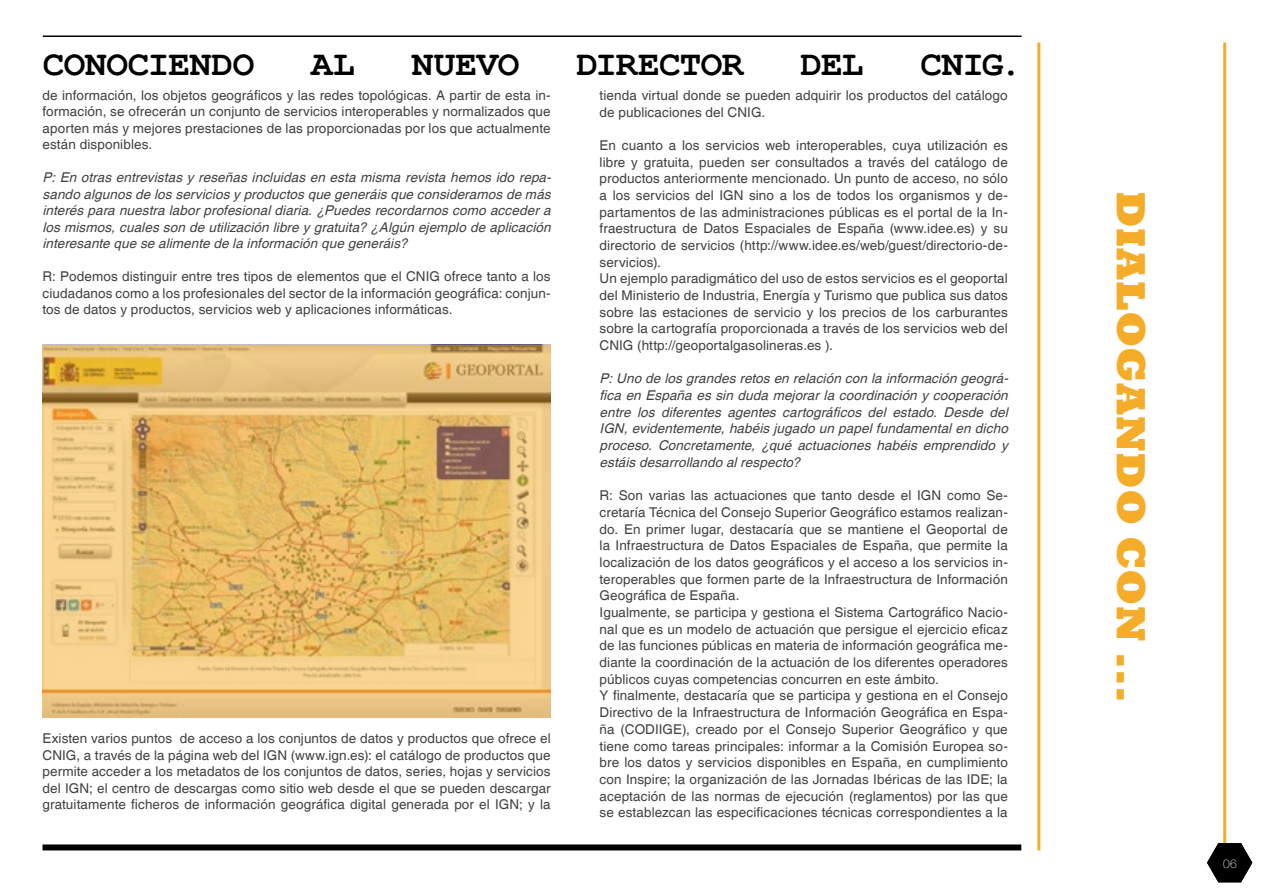
<style>
.page{position:relative;width:1263px;height:893px;background:#fff}
.page>*{position:absolute;margin:0;border:0;box-sizing:border-box;transform-origin:0 0}
.t1{font:800 42px "Rockwell";color:#f5ac28}
.t2{font:700 36px "Courier New";letter-spacing:-.025em;color:#000}
.t3{font:13.5px/16.6px "Helvetica";letter-spacing:.01em;color:#414042;text-align:justify}
.t4{font:italic 13.5px/16.6px "Helvetica";color:#414042;text-align:justify}
.t5{font:100 12px "Helve Nue";color:#fff}
</style>
<div class="page">
<hr style="left:1223px;top:43px;width:3px;height:807px;background:#f5ac28">
<hr style="left:1037px;top:43px;width:3px;height:807px;background:#f5ac28">
<hr style="left:43px;top:36px;width:979px;height:1px;background:#000">
<div style="left:43px;top:844px;width:978px;height:6px;background:#000"></div>
<svg style="left:1207px;top:843px;width:45px;height:39px"></svg>
<svg style="left:43px;top:345px;width:508px;height:373px;background:#e4bb70"></svg>
<h2 class="t2" style="left:43px;top:42px;width:43px">CONOCIENDO</h2>
<h2 class="t2" style="left:311px;top:42px;width:23px">AL</h2>
<h2 class="t2" style="left:412px;top:42px;width:23px">NUEVO</h2>
<h2 class="t2" style="left:576px;top:42px;width:22px">DIRECTOR</h2>
<h2 class="t2" style="left:800px;top:42px;width:22px">DEL</h2>
<h2 class="t2" style="left:920px;top:42px;width:103px">CNIG.</h2>
<p class="t3" style="left:43px;top:87px;width:510px">de información, los objetos geográficos y las redes topológicas. A partir de esta in&shy;formación, se ofrecerán un conjunto de servicios interoperables y normalizados que aporten más y mejores prestaciones de las proporcionadas por los que actualmente están disponibles.</p>
<p class="t4" style="left:43px;top:170px;width:513px">P: En otras entrevistas y reseñas incluidas en esta misma revista hemos ido repa&shy;sando algunosde losserviciosyproductosque generáisque consideramosde más interéspara nuestra laborprofesionaldiaria.¿Puedesrecordarnoscomo accedera losmismos,cualesson de utilización libre ygratuita? ¿Algún ejemplo de aplicación interesante que se alimente de la información que generáis?</p>
<p class="t3" style="left:43px;top:269px;width:510px">R: Podemos distinguir entre tres tipos de elementos que el CNIG ofrece tanto a los ciudadanos como a los profesionales del sector de la información geográfica: conjun&shy;tos de datos y productos, servicios web y aplicaciones informáticas.</p>
<p class="t3" style="left:43px;top:731px;width:510px">Existen varios puntos de acceso a los conjuntos de datos y productos que ofrece el CNIG, a través de la página web del IGN (www.ign.es): el catálogo de productos que permite acceder a los metadatos de los conjuntos de datos, series, hojas y servicios del IGN; el centro de descargas como sitio web desde el que se pueden descargar gratuitamente ficheros de información geográfica digital generada por el IGN; y la</p>
<p class="t3" style="left:600px;top:87px;width:410px">tienda virtual donde se pueden adquirir los productos del catálogo de publicaciones del CNIG.</p>
<p class="t3" style="left:600px;top:137px;width:410px;text-align:left">En cuanto a los servicios web interoperables, cuya utilización es libre y gratuita, pueden ser consultados a través del catálogo de productos anteriormente mencionado. Un punto de acceso, no sólo a los servicios del IGN sino a los de todos los organismos y de&shy;partamentos de las administraciones públicas es el portal de la In&shy;fraestructura de Datos Espaciales de España (www.idee.es) y su directorio de servicios (http://www.idee.es/web/guest/directorio-de&shy;servicios).<br>Un ejemplo paradigmático del uso de estos servicios es el geoportal del Ministerio de Industria, Energía y Turismo que publica sus datos sobre las estaciones de servicio y los precios de los carburantes sobre la cartografía proporcionada a través de los servicios web del CNIG (http://geoportalgasolineras.es ).</p>
<p class="t4" style="left:600px;top:371px;width:414px">P:Uno de losgrandesretosen relación con la información geográ&shy;fica en España es sin duda mejorar la coordinación y cooperación entre los diferentes agentes cartográficos del estado. Desde del IGN,evidentemente,habéisjugado un papelfundamentalen dicho proceso. Concretamente, ¿qué actuaciones habéis emprendido y estáisdesarrollando alrespecto?</p>
<p class="t3" style="left:600px;top:488px;width:410px;text-align:left">R: Son varias las actuaciones que tanto desde el IGN como Se&shy;cretaría Técnica del Consejo Superior Geográfico estamos realizan&shy;do. En primer lugar, destacaría que se mantiene el Geoportal de la Infraestructura de Datos Espaciales de España, que permite la localización de los datos geográficos y el acceso a los servicios in&shy;teroperables que formen parte de la Infraestructura de Información Geográfica de España.<br>Igualmente, se participa y gestiona el Sistema Cartográfico Nacio&shy;nal que es un modelo de actuación que persigue el ejercicio eficaz de las funciones públicas en materia de información geográfica me&shy;diante la coordinación de la actuación de los diferentes operadores públicos cuyas competencias concurren en este ámbito.<br>Y finalmente, destacaría que se participa y gestiona en el Consejo Directivo de la Infraestructura de Información Geográfica en Espa&shy;ña (CODIIGE), creado por el Consejo Superior Geográfico y que tiene como tareas principales: informar a la Comisión Europea so&shy;bre los datos y servicios disponibles en España, en cumplimiento con Inspire; la organización de las Jornadas Ibéricas de las IDE; la aceptación de las normas de ejecución (reglamentos) por las que se establezcan las especificaciones técnicas correspondientes a la</p>
<h1 class="t1" style="left:1155px;top:191px;width:513px;rotate:90deg">dialogando con ...</h1>
<p class="t5" style="left:1223px;top:856px;width:15px">06</p>
<p class="t5" style="left:1230px;top:856px;width:8px">3</p>
</div>
